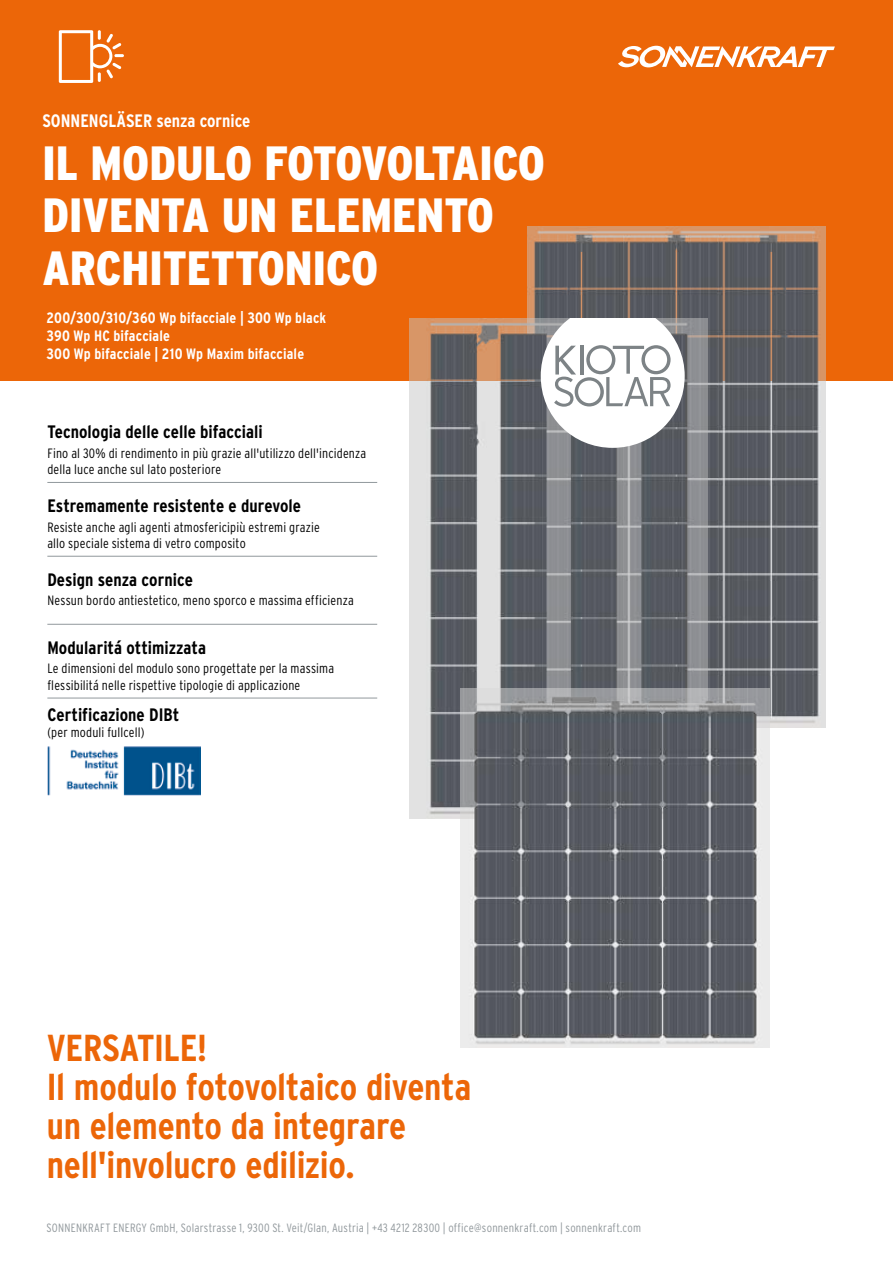
<style>
.page{position:relative;width:893px;height:1263px;background:#fff}
.page>*{position:absolute;margin:0;border:0;box-sizing:border-box;transform-origin:0 0}
.t1{font:900 48px/52.5px "Interstate Condensed";color:#fff}
.t2{font:700 37.5px/39px "Interstate Condensed";letter-spacing:-.01em;color:#ec6608}
.t3{font:700 18px "Interstate Condensed";color:#000}
.t4{font:700 18px "Interstate Condensed";color:#fff}
.t5{font:700 15px/18px "Interstate Condensed";letter-spacing:.01em;color:#fff}
.t6{font:300 13.5px/16.2px "Interstate Condensed";letter-spacing:.01em;color:#000}
.t7{font:300 12px "Interstate Condensed";letter-spacing:.02em;color:#91989c}
</style>
<div class="page">
<div style="left:0;top:0;width:893px;height:381px;background:#ec6608"></div>
<img style="left:527px;top:227px;width:299px;height:500px">
<hr style="left:47px;top:482px;width:330px;height:1px;background:#91989c">
<hr style="left:47px;top:556px;width:330px;height:1px;background:#91989c">
<hr style="left:47px;top:624px;width:330px;height:1px;background:#91989c">
<hr style="left:47px;top:698px;width:330px;height:1px;background:#91989c">
<img style="left:47px;top:746px;width:154px;height:49px">
<svg style="left:618px;top:46px;width:217px;height:21px"></svg>
<img style="left:409px;top:318px;width:299px;height:500px">
<img style="left:461px;top:688px;width:309px;height:359px">
<svg style="left:59px;top:30px;width:65px;height:53px"></svg>
<svg style="left:541px;top:319px;width:144px;height:129px"></svg>
<h3 class="t4" style="left:43px;top:111px;width:209px">SONNENGLÄSER senza cornice</h3>
<h1 class="t1" style="left:43px;top:137px;width:504px">IL MODULO FOTOVOLTAICO<br>DIVENTA UN ELEMENTO<br>ARCHITETTONICO</h1>
<p class="t5" style="left:47px;top:309px;width:281px">200/300/310/360 Wp bifacciale | 300 Wp black<br>390 Wp HC bifacciale<br>300 Wp bifacciale | 210 Wp Maxim bifacciale</p>
<h3 class="t3" style="left:47px;top:422px;width:217px">Tecnologia delle celle bifacciali</h3>
<p class="t6" style="left:47px;top:445px;width:320px">Fino al 30% di rendimento in più grazie all'utilizzo dell'incidenza della luce anche sul lato posteriore</p>
<h3 class="t3" style="left:47px;top:496px;width:255px">Estremamente resistente e durevole</h3>
<p class="t6" style="left:47px;top:518px;width:274px">Resiste anche agli agenti atmosfericipiù estremi grazie allo speciale sistema di vetro composito</p>
<h3 class="t3" style="left:47px;top:570px;width:147px">Design senza cornice</h3>
<p class="t6" style="left:47px;top:592px;width:308px">Nessun bordo antiestetico, meno sporco e massima efficienza</p>
<h3 class="t3" style="left:47px;top:638px;width:160px">Modularitá ottimizzata</h3>
<p class="t6" style="left:47px;top:660px;width:288px">Le dimensioni del modulo sono progettate per la massima flessibilitá nelle rispettive tipologie di applicazione</p>
<h3 class="t3" style="left:47px;top:704px;width:134px">Certificazione DIBt</h3>
<p class="t6" style="left:47px;top:724px;width:99px">(per moduli fullcell)</p>
<h2 class="t2" style="left:47px;top:1028px;width:426px">VERSATILE!<br>Il modulo fotovoltaico diventa un elemento da integrare nell'involucro edilizio.</h2>
<p class="t7" style="left:47px;top:1221px;width:596px">SONNENKRAFT ENERGY GmbH, Solarstrasse 1, 9300 St. Veit/Glan, Austria | +43 4212 28300 | office@sonnenkraft.com | sonnenkraft.com</p>
</div>
